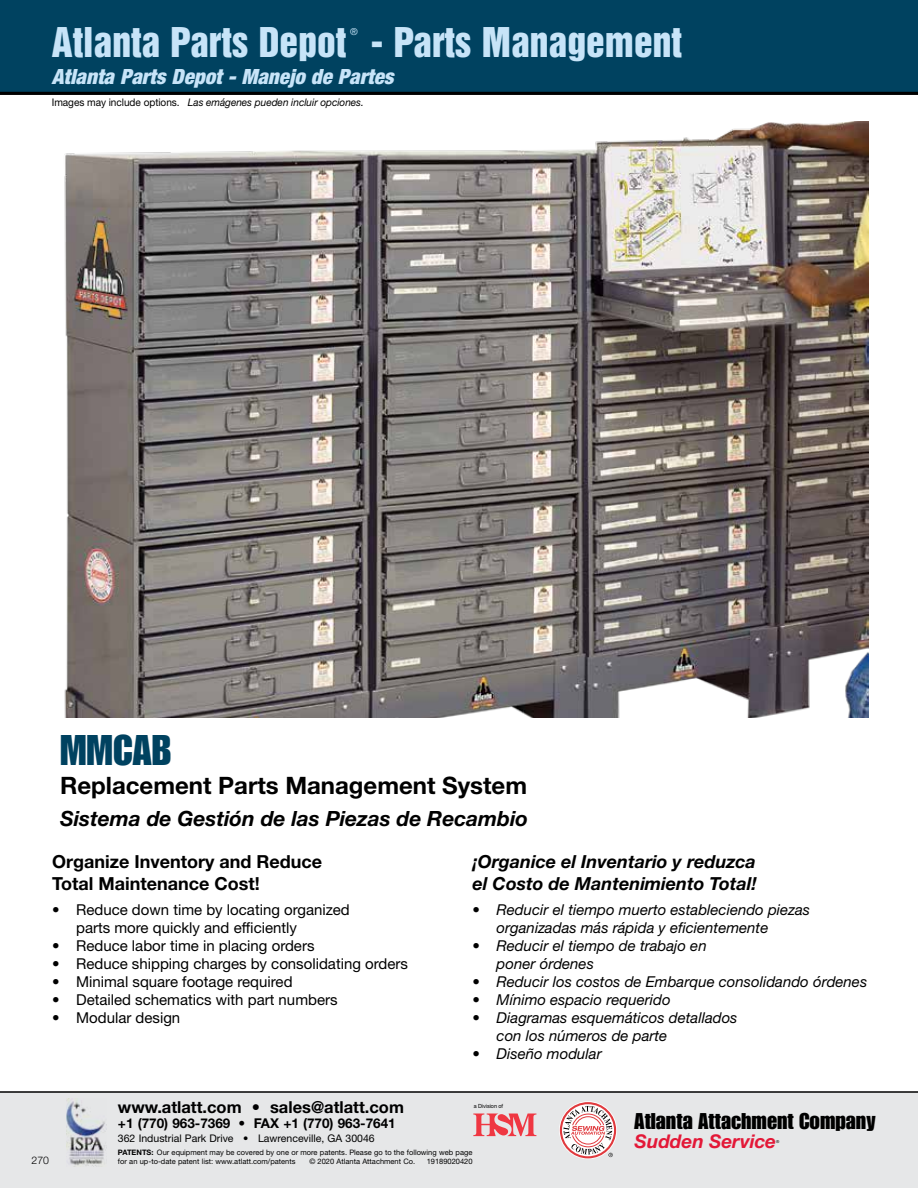
<style>
.page{position:relative;width:918px;height:1188px;background:#fff}
.page>*{position:absolute;margin:0;border:0;box-sizing:border-box;transform-origin:0 0}
.t1{font:42px "Impact LT Std";color:#004260}
.t2{font:37.5px "Helvetica Inserat LT Std";color:#c7e4f8}
.t3{font:700 24px "Helvetica Neue LT Std";color:#000}
.t4{font:22.35px "Impact LT Std";color:#000}
.t5{font:italic 700 21px "Helvetica Neue LT Std";color:#000}
.t6{font:italic 900 condensed 21px "Helvetica Neue LT Std";color:#c7e4f8}
.t7{font:italic 700 18.9px "Helvetica Neue LT Std";color:#e31837}
.t8{font:italic 700 18px/21.6px "Helvetica Neue LT Std";color:#000}
.t9{font:700 18px/21.6px "Helvetica Neue LT Std";color:#000}
.t10{font:700 16.5px "Helvetica Neue LT Std";color:#000}
.t11{font:italic 15px/18px "Helvetica Neue LT Std";color:#000}
.t12{font:15px/18px "Helvetica Neue LT Std";color:#000}
.t13{font:700 13.5px "Helvetica Neue LT Std";color:#000}
.t14{font:italic 10.5px "Helvetica Neue LT Std";letter-spacing:-.005em;color:#000;scale:.96 1}
.t15{font:10.5px "Helvetica Neue LT Std";color:#000}
.t16{font:300 10.5px "Helvetica Neue LT Std";color:#000}
.t17{font:9.6px "Helvetica Neue LT Std";color:#c7e4f8}
.t18{font:7.5px/9px "Helvetica Neue LT Std";color:#000}
.t19{font:5.7px "Helvetica Neue LT Std";letter-spacing:-.005em;color:#000;scale:.96 1}
.t20{font:4.05px "Helvetica Neue LT Std";color:#000}
.s1{font-style:normal}
.s2{font-weight:700}
</style>
<div class="page">
<div style="left:0;top:0;width:918px;height:92px;background:#004260"></div>
<hr style="left:0;top:92px;width:918px;height:3px;background:#000">
<div style="left:0;top:1092px;width:918px;height:96px;background:#e6e7e8"></div>
<hr style="left:0;top:1091px;width:918px;height:2px;background:#000">
<div style="left:67px;top:1092px;width:43px;height:77px;background:#e6e7e8"></div>
<img style="left:67px;top:1098px;width:40px;height:68px">
<svg style="left:560px;top:1102px;width:56px;height:56px"></svg>
<svg style="left:473px;top:1114px;width:63px;height:22px"></svg>
<img style="left:64px;top:121px;width:804px;height:596px">
<h2 class="t2" style="left:52px;top:20px;width:296px">Atlanta Parts Depot</h2>
<p class="t17" style="left:350px;top:26px;width:9px">®</p>
<h2 class="t2" style="left:371px;top:20px;width:312px">- Parts Management</h2>
<h3 class="t6" style="left:52px;top:64px;width:343px">Atlanta Parts Depot - Manejo de Partes</h3>
<p class="t14" style="left:52px;top:95px;width:327px"><span class="s1">Images may include options.</span> Las emágenes pueden incluir opciones.</p>
<h1 class="t1" style="left:60px;top:726px;width:113px">MMCAB</h1>
<h3 class="t3" style="left:60px;top:771px;width:469px">Replacement Parts Management System</h3>
<h3 class="t5" style="left:60px;top:805px;width:469px">Sistema de Gestión de las Piezas de Recambio</h3>
<p class="t9" style="left:52px;top:851px;width:272px">Organize Inventory and Reduce<br>Total Maintenance Cost!</p>
<p class="t12" style="left:76px;top:901px;width:275px;text-indent:-24px">• Reduce down time by locating organized parts more quickly and efficiently</p>
<p class="t12" style="left:52px;top:937px;width:264px">• Reduce labor time in placing orders</p>
<p class="t12" style="left:52px;top:955px;width:357px">• Reduce shipping charges by consolidating orders</p>
<p class="t12" style="left:52px;top:973px;width:242px">• Minimal square footage required</p>
<p class="t12" style="left:52px;top:991px;width:287px">• Detailed schematics with part numbers</p>
<p class="t12" style="left:52px;top:1009px;width:130px">• Modular design</p>
<p class="t8" style="left:473px;top:851px;width:286px">¡Organice el Inventario y reduzca el Costo de Mantenimiento Total!</p>
<p class="t11" style="left:497px;top:901px;width:315px;text-indent:-24px">• Reducir el tiempo muerto estableciendo piezas organizadas más rápida y eficientemente</p>
<p class="t11" style="left:497px;top:937px;width:212px;text-indent:-24px">• Reducir el tiempo de trabajo en poner órdenes</p>
<p class="t11" style="left:473px;top:973px;width:396px">• Reducir los costos de Embarque consolidando órdenes</p>
<p class="t11" style="left:473px;top:991px;width:199px">• Mínimo espacio requerido</p>
<p class="t11" style="left:497px;top:1009px;width:242px;text-indent:-24px">• Diagramas esquemáticos detallados con los números de parte</p>
<p class="t11" style="left:473px;top:1045px;width:131px">• Diseño modular</p>
<p class="t16" style="left:32px;top:1154px;width:19px">270</p>
<p class="t10" style="left:118px;top:1097px;width:287px">www.atlatt.com • sales@atlatt.com</p>
<p class="t13" style="left:118px;top:1115px;width:279px">+1 (770) 963-7369 • FAX +1 (770) 963-7641</p>
<p class="t15" style="left:118px;top:1132px;width:258px">362 Industrial Park Drive • Lawrenceville, GA 30046</p>
<p class="t18" style="left:118px;top:1148px;width:356px"><span class="s2">PATENTS:</span> Our equipment may be covered by one or more patents. Please go to the following web page for an up-to-date patent list: www.atlatt.com/patents</p>
<p class="t19" style="left:474px;top:1103px;width:32px">a Division of</p>
<p class="t18" style="left:309px;top:1157px;width:107px">© 2020 Atlanta Attachment Co.</p>
<p class="t18" style="left:427px;top:1157px;width:47px">19189020420</p>
<h3 class="t4" style="left:634px;top:1108px;width:243px">Atlanta Attachment Company</h3>
<p class="t7" style="left:635px;top:1130px;width:143px">Sudden Service</p>
<p class="t20" style="left:776px;top:1139px;width:5px">®</p>
</div>
